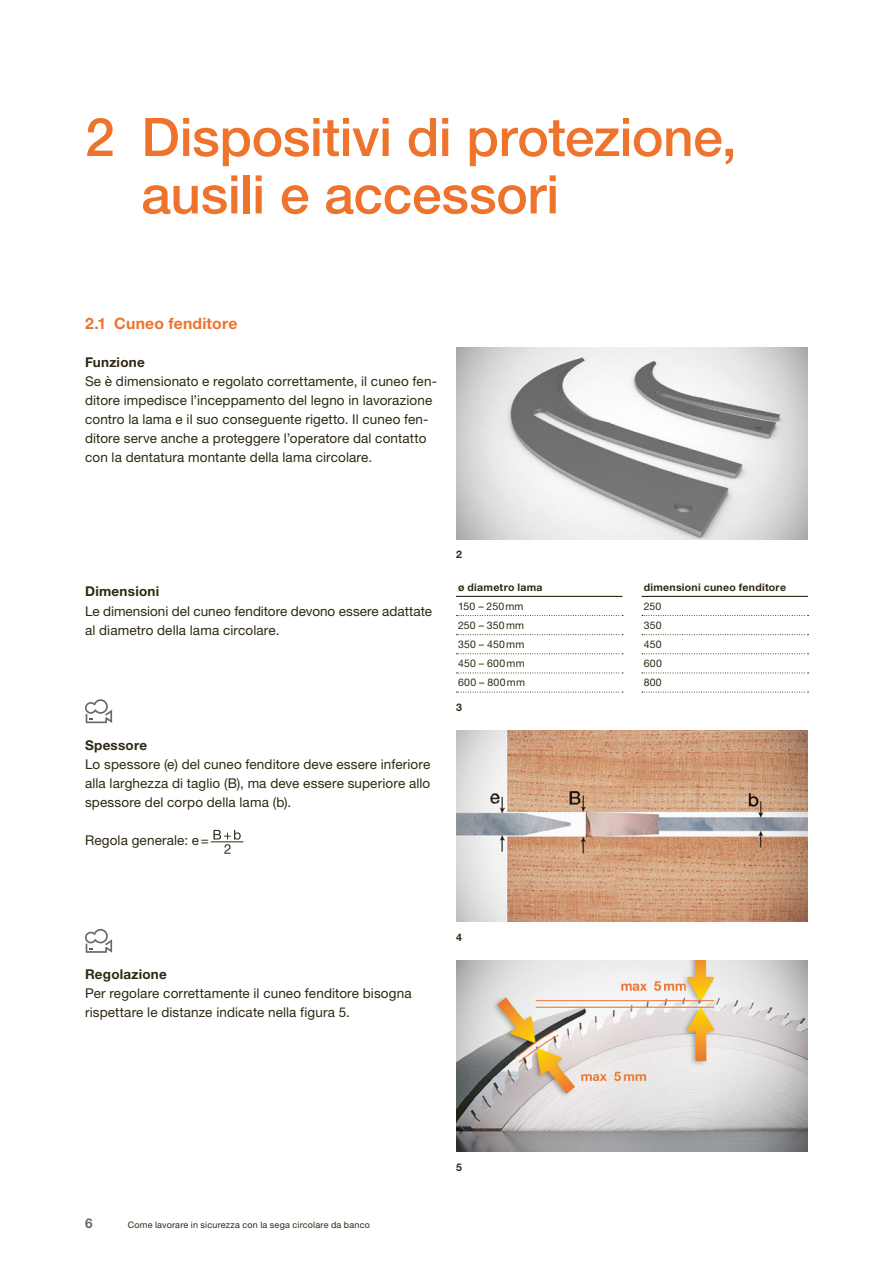
<style>
.page{position:relative;width:893px;height:1263px;background:#fff}
.page>*{position:absolute;margin:0;border:0;box-sizing:border-box;transform-origin:0 0}
.t1{font:500 53.25px/57.4px "Helvetica Neue LT Std";letter-spacing:-.01em;color:#ee742d}
.t2{font:700 15.75px "Helvetica Neue LT Std";letter-spacing:.01em;color:#ee742d}
.t3{font:13.5px/19.2px "Helvetica Neue LT Std";letter-spacing:.01em;color:#2f2912}
.t4{font:700 13.5px "Helvetica Neue LT Std";letter-spacing:.02em;color:#2f2912}
.t5{font:700 13.5px "Helvetica Neue LT Std";color:#6d6a63}
.t6{font:10.5px "Helvetica Neue LT Std";letter-spacing:.02em;color:#2f2912}
.t7{font:700 10.5px "Helvetica Neue LT Std";letter-spacing:.025em;color:#2f2912}
.t8{font:9px "Helvetica Neue LT Std";letter-spacing:.025em;color:#2f2912}
</style>
<div class="page">
<img style="left:456px;top:348px;width:352px;height:191px">
<img style="left:456px;top:730px;width:352px;height:192px">
<svg style="left:85px;top:699px;width:27px;height:24px"></svg>
<svg style="left:85px;top:929px;width:27px;height:24px"></svg>
<img style="left:456px;top:960px;width:352px;height:191px">
<hr style="left:211px;top:841px;width:32px;height:1px;background:#2f2912">
<svg style="left:213px;top:830px;width:28px;height:24px"></svg>
<svg style="left:642px;top:615px;width:166px;height:1px"></svg>
<svg style="left:642px;top:634px;width:166px;height:1px"></svg>
<svg style="left:456px;top:653px;width:167px;height:1px"></svg>
<svg style="left:642px;top:653px;width:166px;height:1px"></svg>
<hr style="left:456px;top:596px;width:166px;height:1px;background:#2f2912">
<hr style="left:642px;top:596px;width:166px;height:1px;background:#2f2912">
<svg style="left:456px;top:634px;width:167px;height:1px"></svg>
<svg style="left:456px;top:615px;width:167px;height:1px"></svg>
<svg style="left:456px;top:692px;width:167px;height:1px"></svg>
<svg style="left:642px;top:672px;width:166px;height:1px"></svg>
<svg style="left:642px;top:692px;width:166px;height:1px"></svg>
<svg style="left:456px;top:672px;width:167px;height:1px"></svg>
<h1 class="t1" style="left:141px;top:108px;width:597px;text-indent:-56px">2 Dispositivi di protezione, ausili e accessori</h1>
<p class="t2" style="left:85px;top:313px;width:154px">2.1 Cuneo fenditore</p>
<p class="t4" style="left:85px;top:354px;width:61px">Funzione</p>
<p class="t3" style="left:85px;top:371px;width:353px">Se è dimensionato e regolato correttamente, il cuneo fen&shy;ditore impedisce l’inceppamento del legno in lavorazione contro la lama e il suo conseguente rigetto. Il cuneo fen&shy;ditore serve anche a proteggere l’operatore dal contatto con la dentatura montante della lama circolare.</p>
<p class="t4" style="left:85px;top:583px;width:76px">Dimensioni</p>
<p class="t3" style="left:85px;top:601px;width:348px">Le dimensioni del cuneo fenditore devono essere adattate al diametro della lama circolare.</p>
<p class="t4" style="left:85px;top:736px;width:64px">Spessore</p>
<p class="t3" style="left:85px;top:754px;width:347px;text-align:justify">Lo spessore (e) del cuneo fenditore deve essere inferiore alla larghezza di taglio (B), ma deve essere superiore allo spessore del corpo della lama (b).</p>
<p class="t3" style="left:85px;top:830px;width:125px">Regola generale: e=</p>
<p class="t7" style="left:456px;top:548px;width:7px">2</p>
<p class="t7" style="left:458px;top:580px;width:86px">ø diametro lama</p>
<p class="t7" style="left:644px;top:580px;width:144px">dimensioni cuneo fenditore</p>
<p class="t6" style="left:458px;top:600px;width:67px">150 – 250mm</p>
<p class="t6" style="left:644px;top:600px;width:19px">250</p>
<p class="t6" style="left:458px;top:619px;width:67px">250 – 350mm</p>
<p class="t6" style="left:644px;top:619px;width:19px">350</p>
<p class="t6" style="left:458px;top:638px;width:68px">350 – 450mm</p>
<p class="t6" style="left:644px;top:638px;width:19px">450</p>
<p class="t6" style="left:458px;top:657px;width:68px">450 – 600mm</p>
<p class="t6" style="left:644px;top:657px;width:20px">600</p>
<p class="t6" style="left:458px;top:676px;width:68px">600 – 800mm</p>
<p class="t6" style="left:644px;top:676px;width:20px">800</p>
<p class="t7" style="left:456px;top:701px;width:7px">3</p>
<p class="t4" style="left:85px;top:966px;width:83px">Regolazione</p>
<p class="t3" style="left:85px;top:984px;width:328px">Per regolare correttamente il cuneo fenditore bisogna rispettare le distanze indicate nella figura 5.</p>
<p class="t7" style="left:456px;top:931px;width:7px">4</p>
<p class="t5" style="left:85px;top:1215px;width:9px">6</p>
<p class="t8" style="left:128px;top:1219px;width:244px">Come lavorare in sicurezza con la sega circolare da banco</p>
<p class="t7" style="left:456px;top:1160px;width:7px">5</p>
</div>
